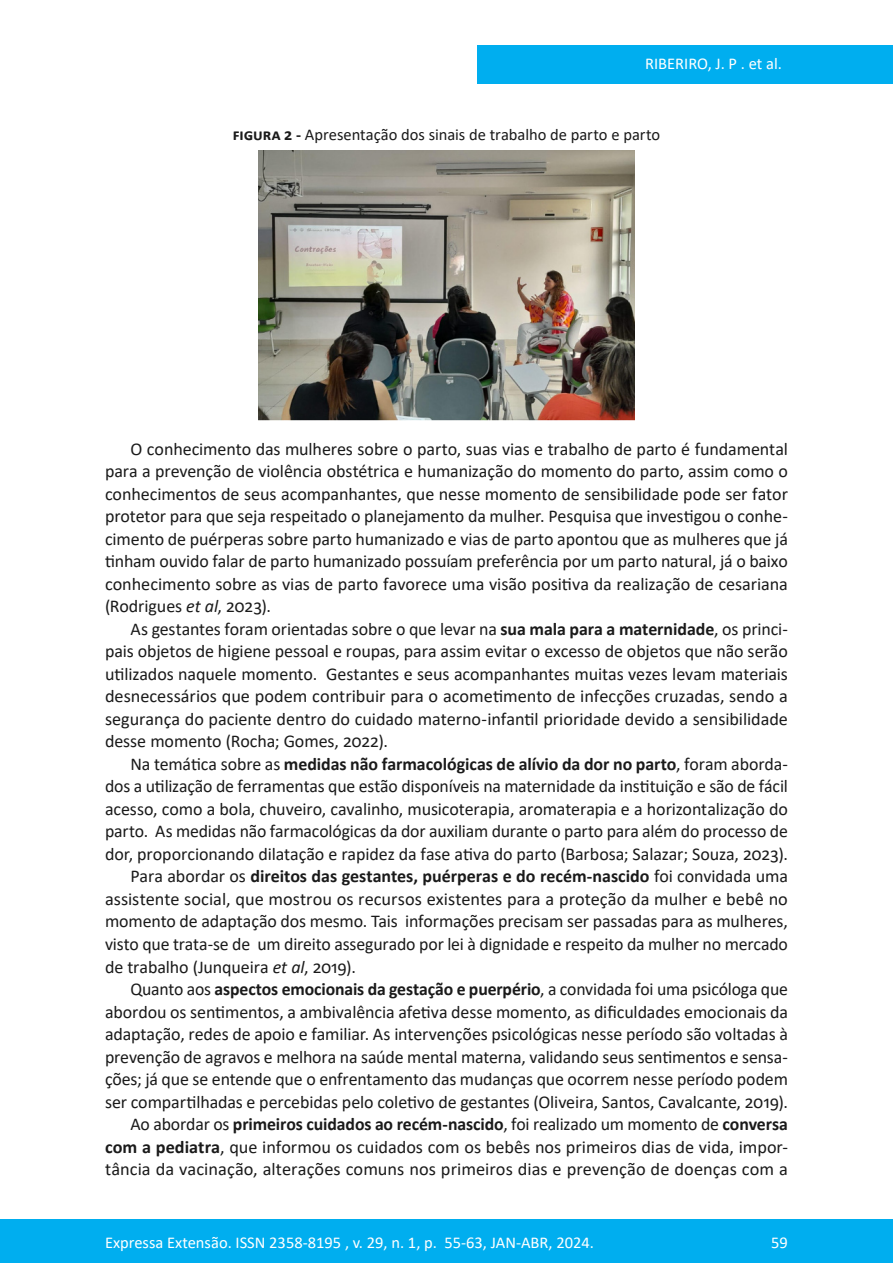
<style>
.page{position:relative;width:893px;height:1263px;background:#fff}
.page>*{position:absolute;margin:0;border:0;box-sizing:border-box;transform-origin:0 0}
.Principal_-_Texto{font:18px/22.5px "Calibri";letter-spacing:-.005em;color:#1a1a1a;text-align:justify}
.t1{font:16.5px "Calibri";color:#fff}
.Imagens_-_Título{font:16.5px "Calibri";color:#1a1a1a}
.s1{font-weight:700}
.s2{font-style:italic}
</style>
<div class="page">
<div style="left:477px;top:45px;width:416px;height:39px;background:#00aeef"></div>
<div style="left:0;top:1219px;width:893px;height:44px;background:#00aeef"></div>
<img style="left:258px;top:151px;width:377px;height:270px">
<p class="t1" style="left:645px;top:52px;width:138px">RIBERIRO, J. P . et al.</p>
<p class="Imagens_-_Título" style="left:233px;top:123px;width:429px"><span class="s1">FIGURA 2 -</span> Apresentação dos sinais de trabalho de parto e parto</p>
<p class="Principal_-_Texto" style="left:105px;top:437px;width:684px;text-indent:26px">O conhecimento das mulheres sobre o parto, suas vias e trabalho de parto é fundamental para a prevenção de violência obstétrica e humanização do momento do parto, assim como o conhecimentos de seus acompanhantes, que nesse momento de sensibilidade pode ser fator protetor para que seja respeitado o planejamento da mulher. Pesquisa que investigou o conhe&shy;cimento de puérperas sobre parto humanizado e vias de parto apontou que as mulheres que já tinham ouvido falar de parto humanizado possuíam preferência por um parto natural, já o baixo conhecimento sobre as vias de parto favorece uma visão positiva da realização de cesariana (Rodrigues <span class="s2">et al</span>, 2023).</p>
<p class="Principal_-_Texto" style="left:105px;top:617px;width:684px;text-indent:26px">As gestantes foram orientadas sobre o que levar na <span class="s1">sua mala para a maternidade</span>, os princi&shy;pais objetos de higiene pessoal e roupas, para assim evitar o excesso de objetos que não serão utilizados naquele momento. Gestantes e seus acompanhantes muitas vezes levam materiais desnecessários que podem contribuir para o acometimento de infecções cruzadas, sendo a segurança do paciente dentro do cuidado materno-infantil prioridade devido a sensibilidade desse momento (Rocha; Gomes, 2022).</p>
<p class="Principal_-_Texto" style="left:105px;top:752px;width:684px;text-indent:26px">Na temática sobre as <span class="s1">medidas não farmacológicas de alívio da dor no parto</span>, foram aborda&shy;dos a utilização de ferramentas que estão disponíveis na maternidade da instituição e são de fácil acesso, como a bola, chuveiro, cavalinho, musicoterapia, aromaterapia e a horizontalização do parto. As medidas não farmacológicas da dor auxiliam durante o parto para além do processo de dor, proporcionando dilatação e rapidez da fase ativa do parto (Barbosa; Salazar; Souza, 2023).</p>
<p class="Principal_-_Texto" style="left:105px;top:865px;width:684px;text-indent:26px">Para abordar os <span class="s1">direitos das gestantes, puérperas e do recém-nascido</span> foi convidada uma assistente social, que mostrou os recursos existentes para a proteção da mulher e bebê no momento de adaptação dos mesmo. Tais informações precisam ser passadas para as mulheres, visto que trata-se de um direito assegurado por lei à dignidade e respeito da mulher no mercado de trabalho (Junqueira <span class="s2">et al</span>, 2019).</p>
<p class="Principal_-_Texto" style="left:105px;top:977px;width:684px;text-indent:25px">Quanto aos <span class="s1">aspectos emocionais da gestação e puerpério</span>, a convidada foi uma psicóloga que abordou os sentimentos, a ambivalência afetiva desse momento, as dificuldades emocionais da adaptação, redes de apoio e familiar. As intervenções psicológicas nesse período são voltadas à prevenção de agravos e melhora na saúde mental materna, validando seus sentimentos e sensa&shy;ções; já que se entende que o enfrentamento das mudanças que ocorrem nesse período podem ser compartilhadas e percebidas pelo coletivo de gestantes (Oliveira, Santos, Cavalcante, 2019).</p>
<p class="Principal_-_Texto" style="left:105px;top:1112px;width:684px;text-indent:26px">Ao abordar os <span class="s1">primeiros cuidados ao recém-nascido</span>, foi realizado um momento de <span class="s1">conversa com a pediatra</span>, que informou os cuidados com os bebês nos primeiros dias de vida, impor&shy;tância da vacinação, alterações comuns nos primeiros dias e prevenção de doenças com a</p>
<p class="t1" style="left:105px;top:1230px;width:491px">Expressa Extensão. ISSN 2358-8195 , v. 29, n. 1, p. 55-63, JAN-ABR, 2024.</p>
<p class="t1" style="left:771px;top:1230px;width:18px">59</p>
</div>
